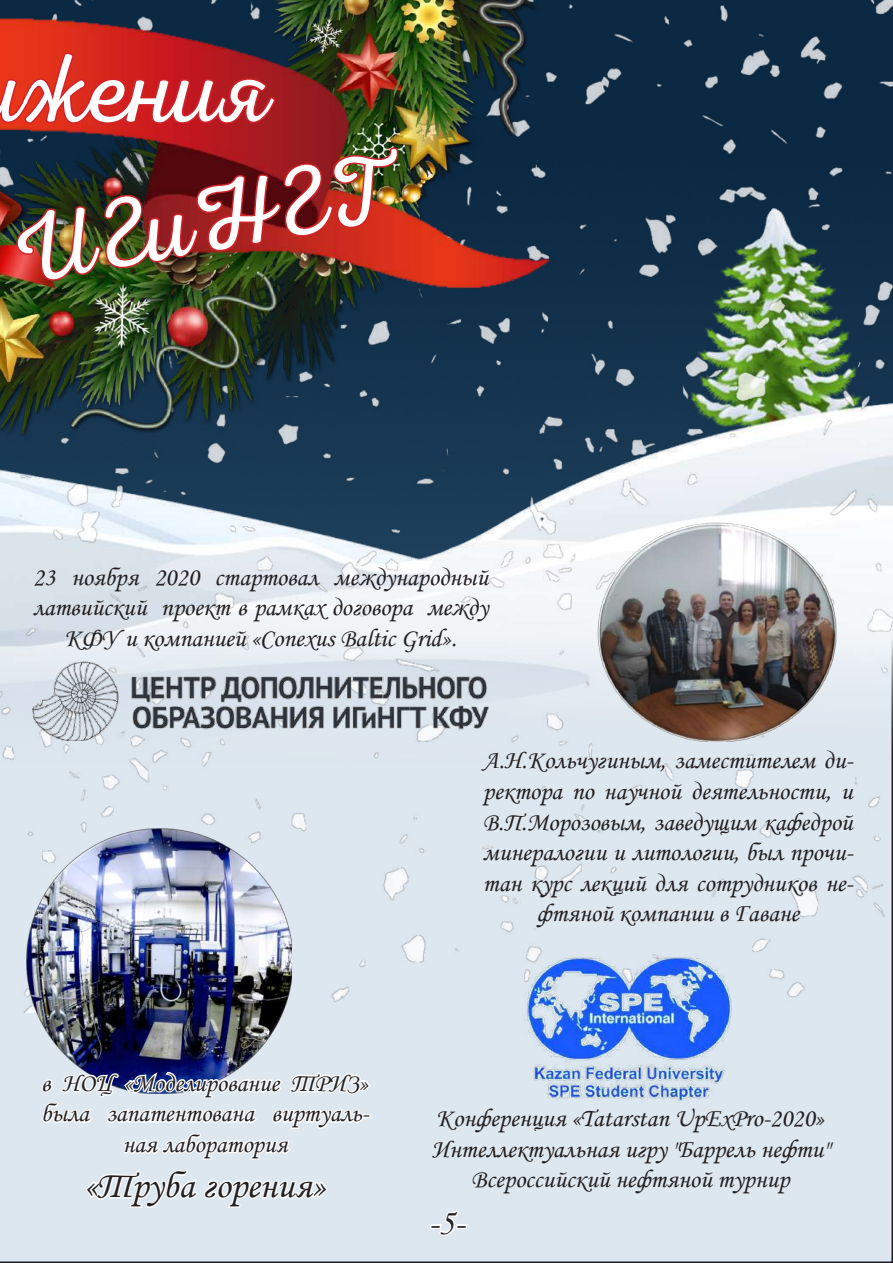
<style>
.page{position:relative;width:893px;height:1263px;background:#fff}
.page>*{position:absolute;margin:0;border:0;box-sizing:border-box;transform-origin:0 0}
.t1{font:300 97.5px "Nexa Script";color:#fff}
.t2{font:37.5px "Monotype Corsiva";color:#231f20}
.t3{font:36px "Monotype Corsiva";color:#231f20}
.t4{font:25.5px/30.6px "Monotype Corsiva";color:#231f20;text-align:center}
</style>
<div class="page">
<div style="left:0;top:771px;width:893px;height:492px;background:#dde7ef"></div>
<img style="left:0;top:0;width:892px;height:1012px">
<img style="left:0;top:304px;width:566px;height:157px">
<img style="left:0;top:0;width:566px;height:304px">
<svg style="left:0;top:50px;width:277px;height:76px;background:#ca2220"></svg>
<img style="left:15px;top:146px;width:386px;height:135px">
<img style="left:597px;top:523px;width:239px;height:181px">
<svg style="left:478px;top:704px;width:379px;height:233px;background:#d7dee4"></svg>
<img style="left:0;top:474px;width:14px;height:170px">
<img style="left:522px;top:952px;width:217px;height:156px">
<img style="left:27px;top:828px;width:265px;height:265px">
<svg style="left:40px;top:1010px;width:332px;height:200px"></svg>
<svg style="left:428px;top:1209px;width:42px;height:29px"></svg>
<img style="left:33px;top:662px;width:455px;height:79px">
<h1 class="t1" style="left:-21px;top:31px;width:293px">ижения</h1>
<h1 class="t1" style="left:-1px;top:196px;width:391px;rotate:-10deg">ИГиНГТ</h1>
<p class="t4" style="left:33px;top:562px;width:457px">23 ноября 2020 стартовал международный латвийский проект в рамках договора между<br>КФУ и компанией «Conexus Baltic Grid».</p>
<p class="t4" style="left:41px;top:1068px;width:330px">в НОЦ «Моделирование ТРИЗ» была запатентована виртуаль&shy;ная лаборатория</p>
<h2 class="t2" style="left:84px;top:1163px;width:243px">«Труба горения»</h2>
<p class="t4" style="left:483px;top:745px;width:372px">А.Н.Кольчугиным, заместителем ди&shy;ректора по научной деятельности, и В.П.Морозовым, заведущим кафедрой минералогии и литологии, был прочи&shy;тан курс лекций для сотрудников не&shy;фтяной компании в Гаване</p>
<p class="t4" style="left:432px;top:1103px;width:399px">Конференция «Tatarstan UpExPro-2020»<br>Интеллектуальная игру "Баррель нефти"<br>Всероссийский нефтяной турнир</p>
<h3 class="t3" style="left:428px;top:1201px;width:37px">-5-</h3>
</div>
